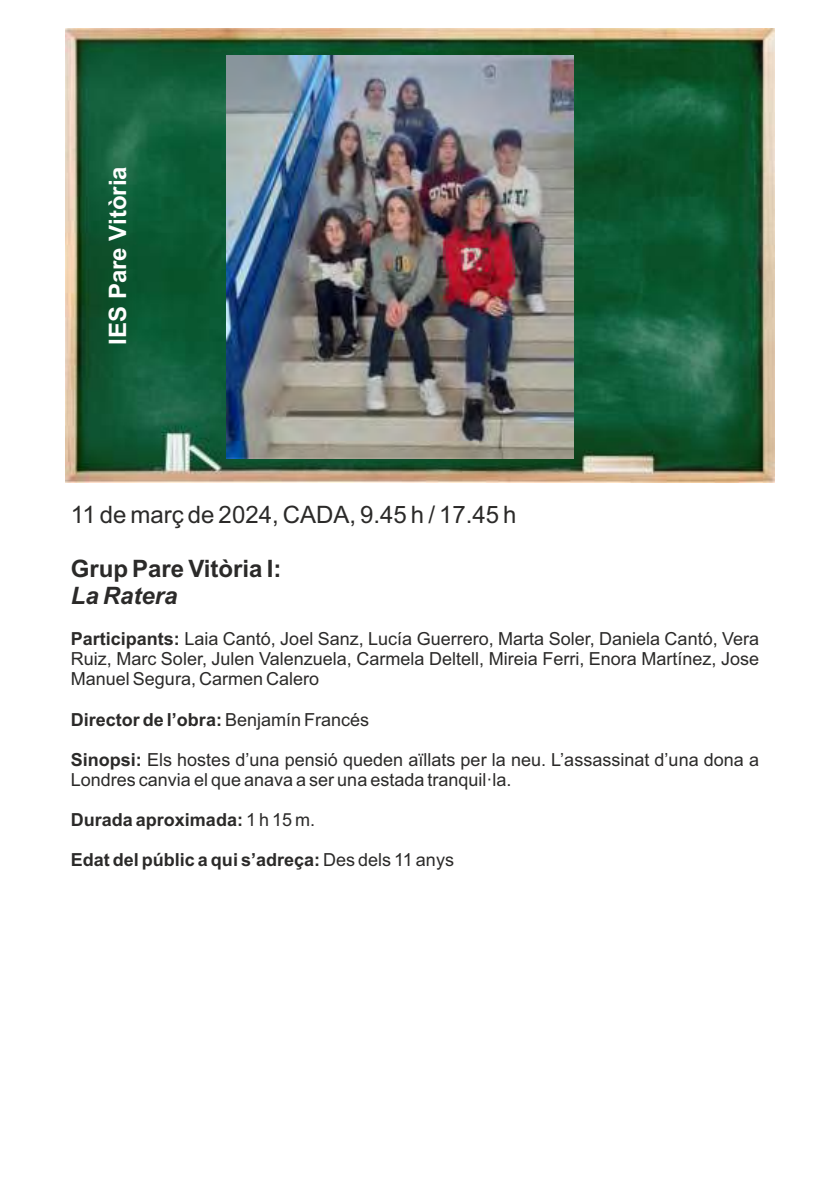
<style>
.page{position:relative;width:840px;height:1191px;background:#fff}
.page>*{position:absolute;margin:0;border:0;box-sizing:border-box;transform-origin:0 0}
.t1{font:24px "Arial";color:#2b2a29}
.t2{font:700 24px "Arial";color:#2b2a29}
.t3{font:700 24px "Arial";color:#fefefe}
.t4{font:italic 700 24px "Arial";color:#2b2a29}
.t5{font:18px/20.2px "Arial";color:#2b2a29;text-align:justify}
.t6{font:700 18px "Arial";color:#2b2a29}
.s1{font-weight:700}
.s2{font-weight:400}
</style>
<div class="page">
<img style="left:65px;top:28px;width:709px;height:454px">
<img style="left:226px;top:55px;width:347px;height:403px">
<h1 class="t3" style="left:108px;top:345px;width:180px;rotate:-90deg">IES Pare Vitòria</h1>
<h1 class="t1" style="left:71px;top:505px;width:447px">11 de març de 2024, CADA, 9.45 h / 17.45 h</h1>
<h1 class="t2" style="left:71px;top:559px;width:212px">Grup Pare Vitòria I:</h1>
<h1 class="t4" style="left:71px;top:586px;width:108px">La Ratera</h1>
<p class="t5" style="left:71px;top:630px;width:689px"><span class="s1">Participants:</span> Laia Cantó, Joel Sanz, Lucía Guerrero, Marta Soler, Daniela Cantó, Vera Ruiz, Marc Soler, Julen Valenzuela, Carmela Deltell, Mireia Ferri, Enora Martínez, Jose Manuel Segura, Carmen Calero</p>
<p class="t6" style="left:71px;top:712px;width:300px">Director de l’obra: <span class="s2">Benjamín Francés</span></p>
<p class="t5" style="left:71px;top:751px;width:689px"><span class="s1">Sinopsi:</span> Els hostes d’una pensió queden aïllats per la neu. L’assassinat d’una dona a<br>Londres canvia el que anava a ser una estada tranquil·la.</p>
<p class="t6" style="left:71px;top:813px;width:246px">Durada aproximada: <span class="s2">1 h 15 m.</span></p>
<p class="t6" style="left:71px;top:853px;width:384px">Edat del públic a qui s’adreça: <span class="s2">Des dels 11 anys</span></p>
</div>
